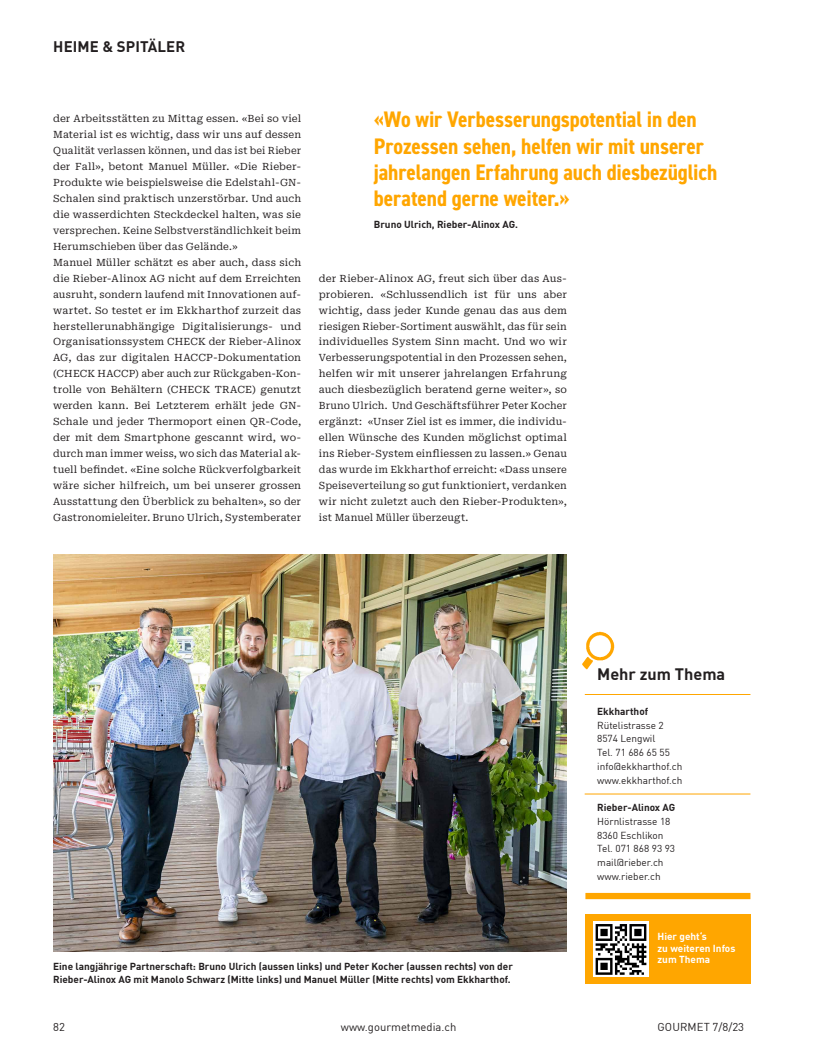
<style>
.page{position:relative;width:815px;height:1063px;background:#fff}
.page>*{position:absolute;margin:0;border:0;box-sizing:border-box;transform-origin:0 0}
.t1{font:700 condensed 22.5px/26.2px "DIN2014";letter-spacing:-.005em;color:#ffa600}
.t2{font:700 16.25px "DINOT";color:#231f20}
.t3{font:700 15px "DINOT";letter-spacing:.01em;color:#231f20}
.t4{font:11.25px "DINOT";color:#231f20}
.t5{font:10px/16px "Roboto Serif";letter-spacing:.01em;color:#231f20}
.t6{font:700 10px/13.8px "DINOT";color:#231f20}
.t7{font:10px/13.8px "DINOT";color:#231f20}
.t8{font:700 10px/11.2px "DINOT";color:#fff}
</style>
<div class="page">
<img style="left:582px;top:631px;width:33px;height:39px">
<hr style="left:585px;top:694px;width:165px;height:1px;background:#ffa600">
<div style="left:585px;top:893px;width:165px;height:6px;background:#ffa600"></div>
<div style="left:585px;top:914px;width:165px;height:69px;background:#ffa600"></div>
<svg style="left:593px;top:922px;width:56px;height:55px"></svg>
<svg style="left:596px;top:924px;width:50px;height:51px;background:#7d7d7d"></svg>
<hr style="left:585px;top:794px;width:165px;height:1px;background:#ffa600">
<img style="left:53px;top:554px;width:514px;height:397px">
<h3 class="t3" style="left:53px;top:35px;width:134px">HEIME &amp; SPITÄLER</h3>
<p class="t5" style="left:53px;top:110px;width:250px">der Arbeitsstätten zu Mittag essen. «Bei so viel Material ist es wichtig, dass wir uns auf dessen Qualität verlassen können, und das ist bei Rieber der Fall», betont Manuel Müller. «Die Rieber-Produkte wie beispielsweise die Edelstahl-GN-Schalen sind praktisch unzerstörbar. Und auch die wasserdichten Steckdeckel halten, was sie versprechen. Keine Selbstverständlichkeit beim Herumschieben über das Gelände.»<br>Manuel Müller schätzt es aber auch, dass sich die Rieber-Alinox AG nicht auf dem Erreichten ausruht, sondern laufend mit Innovationen auf&shy;wartet. So testet er im Ekkharthof zurzeit das herstellerunabhängige Digitalisierungs- und Organisationssystem CHECK der Rieber-Alinox AG, das zur digitalen HACCP-Dokumentation (CHECK HACCP) aber auch zur Rückgaben-Kon&shy;trolle von Behältern (CHECK TRACE) genutzt werden kann. Bei Letzterem erhält jede GN-Schale und jeder Thermoport einen QR-Code, der mit dem Smartphone gescannt wird, wo&shy;durch man immer weiss, wo sich das Material ak&shy;tuell befindet. «Eine solche Rückverfolgbarkeit wäre sicher hilfreich, um bei unserer grossen Ausstattung den Überblick zu behalten», so der Gastronomieleiter. Bruno Ulrich, Systemberater</p>
<h1 class="t1" style="left:374px;top:106px;width:345px">«Wo wir Verbesserungspotential in den Prozessen sehen, helfen wir mit unserer jahrelangen Erfahrung auch diesbezüglich beratend gerne weiter.»</h1>
<p class="t6" style="left:374px;top:217px;width:146px">Bruno Ulrich, Rieber-Alinox AG.</p>
<p class="t5" style="left:319px;top:269px;width:250px;text-align:justify">der Rieber-Alinox AG, freut sich über das Aus&shy;probieren. «Schlussendlich ist für uns aber wichtig, dass jeder Kunde genau das aus dem riesigen Rieber-Sortiment auswählt, das für sein individuelles System Sinn macht. Und wo wir Verbesserungspotential in den Prozessen sehen, helfen wir mit unserer jahrelangen Erfahrung auch diesbezüglich beratend gerne weiter», so Bruno Ulrich. Und Geschäftsführer Peter Kocher ergänzt: «Unser Ziel ist es immer, die individu&shy;ellen Wünsche des Kunden möglichst optimal ins Rieber-System einfliessen zu lassen.» Genau das wurde im Ekkharthof erreicht: «Dass unsere Speiseverteilung so gut funktioniert, verdanken wir nicht zuletzt auch den Rieber-Produkten», ist Manuel Müller überzeugt.</p>
<h2 class="t2" style="left:597px;top:662px;width:130px">Mehr zum Thema</h2>
<p class="t6" style="left:597px;top:703px;width:53px">Ekkharthof</p>
<p class="t7" style="left:597px;top:717px;width:87px">Rütelistrasse 2<br>8574 Lengwil<br>Tel. 71 686 65 55 info@ekkharthof.ch www.ekkharthof.ch</p>
<p class="t6" style="left:597px;top:800px;width:80px">Rieber-Alinox AG</p>
<p class="t7" style="left:597px;top:814px;width:79px">Hörnlistrasse 18<br>8360 Eschlikon<br>Tel. 071 868 93 93 mail@rieber.ch www.rieber.ch</p>
<p class="t6" style="left:53px;top:958px;width:461px">Eine langjährige Partnerschaft: Bruno Ulrich (aussen links) und Peter Kocher (aussen rechts) von der<br>Rieber-Alinox AG mit Manolo Schwarz (Mitte links) und Manuel Müller (Mitte rechts) vom Ekkharthof.</p>
<p class="t8" style="left:658px;top:930px;width:79px">Hier geht‘s<br>zu weiteren Infos zum Thema</p>
<p class="t4" style="left:53px;top:1018px;width:13px">82</p>
<p class="t4" style="left:341px;top:1018px;width:117px">www.gourmetmedia.ch</p>
<p class="t4" style="left:658px;top:1018px;width:88px">GOURMET 7/8/23</p>
</div>
